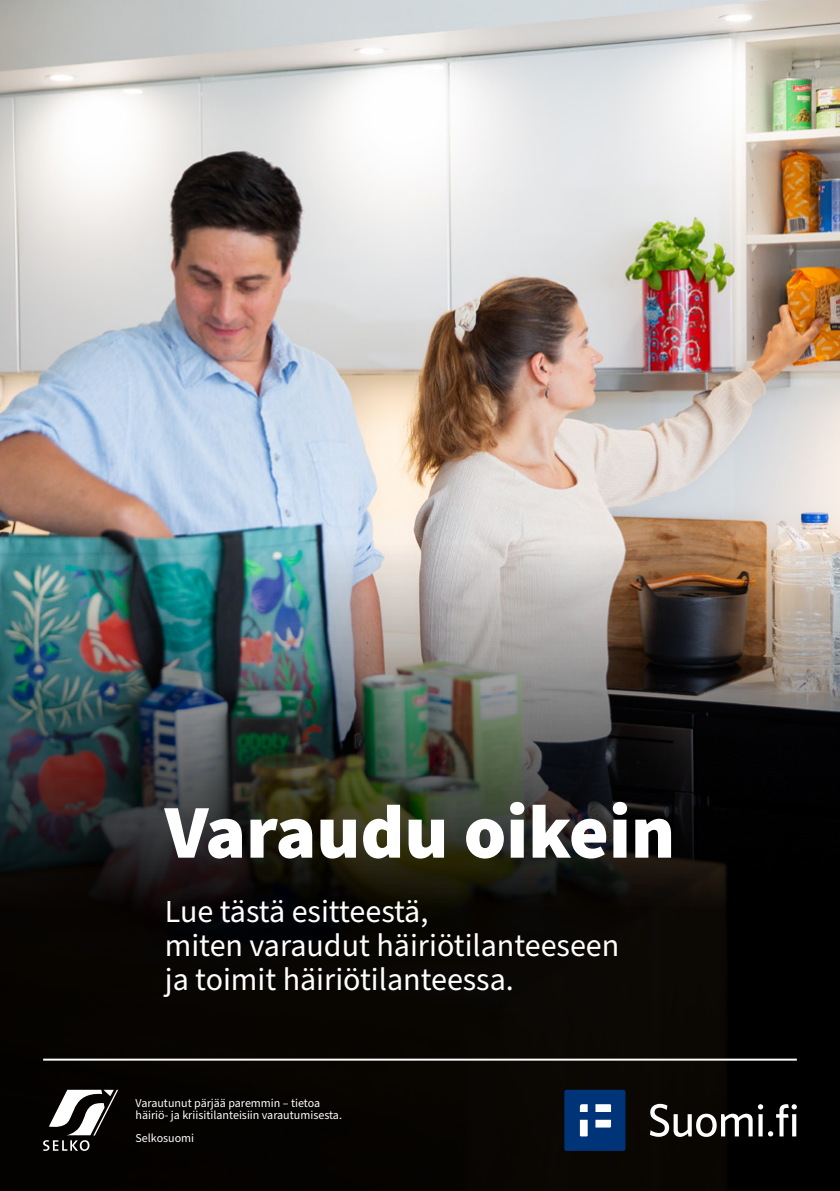
<style>
.page{position:relative;width:840px;height:1191px;background:#fff}
.page>*{position:absolute;margin:0;border:0;box-sizing:border-box;transform-origin:0 0}
.kannen_otsikko_h1{font:900 76px "Source Sans Pro";color:#fff}
.kannen_ingressi_p{font:32px/34px "Source Sans Pro";color:#fff}
.t1{font:12px/12px "Source Sans Pro";color:#fff}
</style>
<div class="page">
<img style="left:0;top:0;width:839px;height:544px">
<img style="left:0;top:544px;width:839px;height:647px">
<div style="left:564px;top:1089px;width:61px;height:61px;background:#003479;border-radius:2px"></div>
<svg style="left:579px;top:1104px;width:8px;height:8px"></svg>
<svg style="left:579px;top:1119px;width:8px;height:17px"></svg>
<svg style="left:595px;top:1104px;width:15px;height:8px"></svg>
<svg style="left:595px;top:1119px;width:15px;height:8px"></svg>
<svg style="left:649px;top:1103px;width:147px;height:33px"></svg>
<hr style="left:43px;top:1058px;width:753px;height:2px;background:#fff">
<svg style="left:43px;top:1089px;width:75px;height:61px"></svg>
<h1 class="kannen_otsikko_h1" style="left:165px;top:780px;width:511px">Varaudu oikein</h1>
<p class="kannen_ingressi_p" style="left:165px;top:895px;width:456px">Lue tästä esitteestä,<br>miten varaudut häiriötilanteeseen ja toimit häiriötilanteessa.</p>
<p class="t1" style="left:135px;top:1097px;width:208px">Varautunut pärjää paremmin – tietoa häiriö- ja kriisitilanteisiin varautumisesta.</p>
<p class="t1" style="left:135px;top:1132px;width:60px">Selkosuomi</p>
</div>
